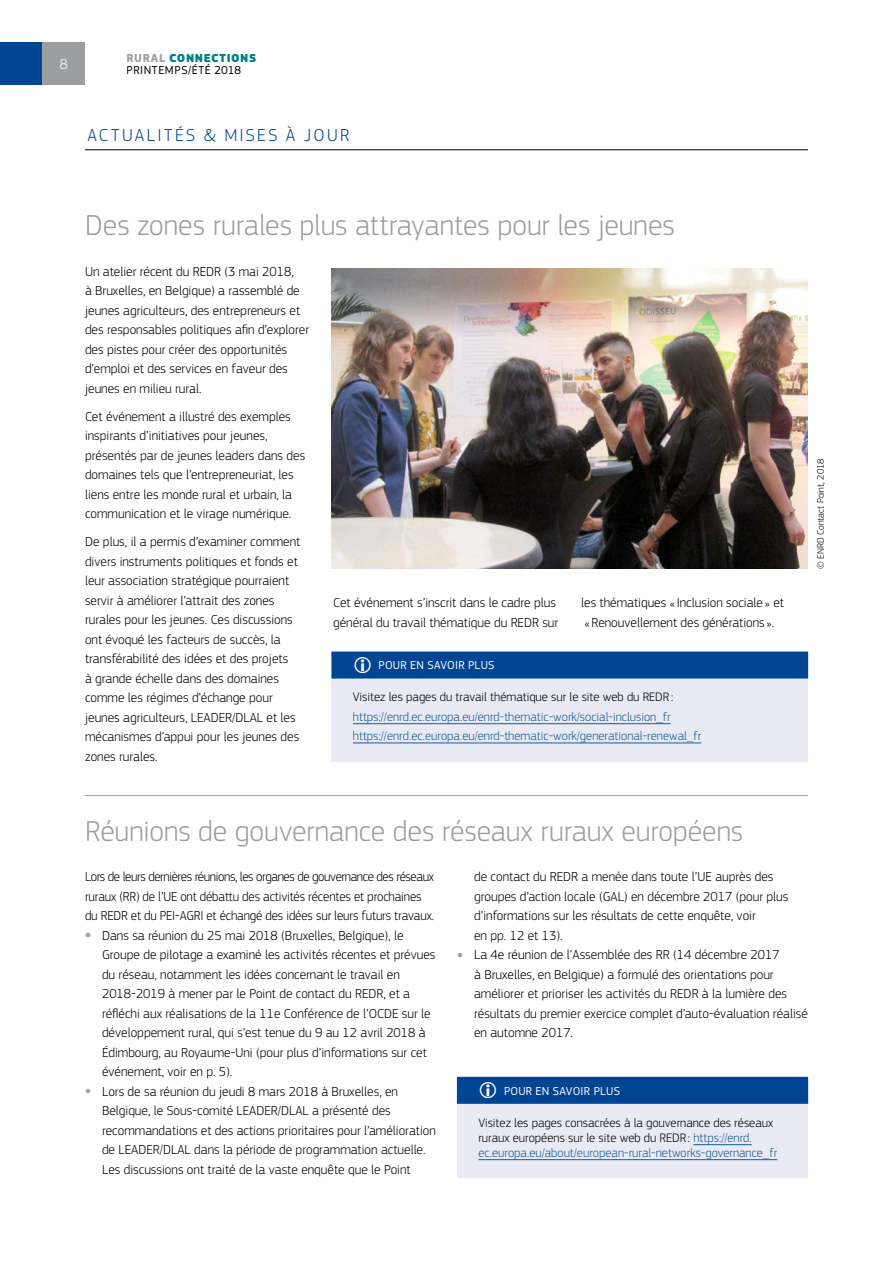
<style>
.page{position:relative;width:893px;height:1263px;background:#fff}
.page>*{position:absolute;margin:0;border:0;box-sizing:border-box;transform-origin:0 0}
.t1{font:300 30px "EC Square Sans Pro";letter-spacing:-.005em;color:#9c9e9f}
.t2{font:300 18px "EC Square Sans Pro";letter-spacing:.13em;color:#004494}
.t3{font:300 15px "EC Square Sans Pro";color:#fff}
.t4{font:300 13.5px/19.5px "EC Square Sans Pro";color:#000}
.t5{font:300 12.75px/15px "EC Square Sans Pro";color:#000}
.t6{font:300 12.75px/19.2px "EC Square Sans Pro";color:#165b9a}
.t7{font:12px "EC Square Sans Pro";letter-spacing:.02em;color:#fff}
.t8{font:12px/12px "EC Square Sans Pro";letter-spacing:.05em;color:#000}
.t9{font:300 9.75px "EC Square Sans Pro";color:#000}
.s1{font-weight:700;color:#9c9e9f}
.s2{font-weight:900;color:#008183}
.s3{font-size:22.5px;color:#fffffd}
.s4{font-weight:900;color:#9c9e9f}
.s5{color:#165b9a}
</style>
<div class="page">
<div style="left:0;top:43px;width:43px;height:42px;background:#004494"></div>
<hr style="left:85px;top:149px;width:723px;height:1px;background:#000">
<div style="left:332px;top:652px;width:476px;height:109px;background:#e9eaf4"></div>
<div style="left:331px;top:651px;width:477px;height:27px;background:#004494"></div>
<hr style="left:353px;top:723px;width:318px;height:1px;background:#165b9a">
<hr style="left:353px;top:743px;width:348px;height:1px;background:#165b9a">
<div style="left:457px;top:1077px;width:351px;height:101px;background:#e9eaf4"></div>
<div style="left:457px;top:1077px;width:351px;height:27px;background:#004494"></div>
<hr style="left:693px;top:1144px;width:59px;height:1px;background:#165b9a">
<hr style="left:478px;top:1159px;width:299px;height:1px;background:#165b9a">
<hr style="left:85px;top:795px;width:723px;height:1px;background:#9c9e9f">
<img style="left:332px;top:269px;width:476px;height:300px">
<div style="left:43px;top:43px;width:42px;height:42px;background:#9c9e9f"></div>
<p class="t3" style="left:60px;top:56px;width:10px">8</p>
<p class="t8" style="left:127px;top:52px;width:131px"><span class="s1">RURAL</span> <span class="s2">CONNECTIONS<br></span>PRINTEMPS/ÉTÉ 2018</p>
<h2 class="t2" style="left:87px;top:125px;width:264px">ACTUALITÉS &amp; MISES À JOUR</h2>
<h1 class="t1" style="left:85px;top:208px;width:591px">Des zones rurales plus attrayantes pour les jeunes</h1>
<p class="t4" style="left:85px;top:262px;width:226px">Un atelier récent du REDR (3 mai 2018,<br>à Bruxelles, en Belgique) a rassemblé de jeunes agriculteurs, des entrepreneurs et des responsables politiques afin d’explorer des pistes pour créer des opportunités d’emploi et des services en faveur des jeunes en milieu rural.</p>
<p class="t4" style="left:85px;top:407px;width:222px">Cet événement a illustré des exemples inspirants d’initiatives pour jeunes, présentés par de jeunes leaders dans des domaines tels que l’entrepreneuriat, les liens entre les monde rural et urbain, la communication et le virage numérique.</p>
<p class="t4" style="left:85px;top:532px;width:217px">De plus, il a permis d’examiner comment divers instruments politiques et fonds et leur association stratégique pourraient servir à améliorer l’attrait des zones rurales pour les jeunes. Ces discussions ont évoqué les facteurs de succès, la transférabilité des idées et des projets<br>à grande échelle dans des domaines comme les régimes d’échange pour jeunes agriculteurs, LEADER/DLAL et les mécanismes d’appui pour les jeunes des zones rurales.</p>
<p class="t4" style="left:333px;top:593px;width:227px">Cet événement s’inscrit dans le cadre plus général du travail thématique du REDR sur</p>
<p class="t4" style="left:581px;top:593px;width:204px">les thématiques «Inclusion sociale » et «Renouvellement des générations ».</p>
<p class="t7" style="left:353px;top:658px;width:143px"><span class="s3">΂</span> POUR EN SAVOIR PLUS</p>
<p class="t5" style="left:353px;top:690px;width:322px">Visitez les pages du travail thématique sur le site web du REDR:</p>
<p class="t6" style="left:353px;top:707px;width:350px">https://enrd.ec.europa.eu/enrd-thematic-work/social-inclusion_fr https://enrd.ec.europa.eu/enrd-thematic-work/generational-renewal_fr</p>
<p class="t9" style="left:815px;top:569px;width:112px;rotate:-90deg">© ENRD Contact Point, 2018</p>
<h1 class="t1" style="left:85px;top:813px;width:660px">Réunions de gouvernance des réseaux ruraux européens</h1>
<p class="t4" style="left:85px;top:867px;width:351px">Lors de leurs dernières réunions, les organes de gouvernance des réseaux ruraux (RR) de l’UE ont débattu des activités récentes et prochaines du REDR et du PEI-AGRI et échangé des idées sur leurs futurs travaux.</p>
<p class="t4" style="left:102px;top:926px;width:335px;text-indent:-17px"><span class="s4">•</span> Dans sa réunion du 25 mai 2018 (Bruxelles, Belgique), le Groupe de pilotage a examiné les activités récentes et prévues du réseau, notamment les idées concernant le travail en 2018-2019 à mener par le Point de contact du REDR, et a réfléchi aux réalisations de la 11e Conférence de l’OCDE sur le développement rural, qui s’est tenue du 9 au 12 avril 2018 à Édimbourg, au Royaume-Uni (pour plus d’informations sur cet événement, voir en p. 5).</p>
<p class="t4" style="left:102px;top:1082px;width:335px;text-indent:-17px"><span class="s4">•</span> Lors de sa réunion du jeudi 8 mars 2018 à Bruxelles, en Belgique, le Sous-comité LEADER/DLAL a présenté des recommandations et des actions prioritaires pour l’amélioration de LEADER/DLAL dans la période de programmation actuelle.<br>Les discussions ont traité de la vaste enquête que le Point</p>
<p class="t4" style="left:474px;top:867px;width:316px">de contact du REDR a menée dans toute l’UE auprès des groupes d’action locale (GAL) en décembre 2017 (pour plus d’informations sur les résultats de cette enquête, voir<br>en pp. 12 et 13).</p>
<p class="t4" style="left:474px;top:945px;width:335px;text-indent:-17px"><span class="s4">•</span> La 4e réunion de l’Assemblée des RR (14 décembre 2017<br>à Bruxelles, en Belgique) a formulé des orientations pour améliorer et prioriser les activités du REDR à la lumière des résultats du premier exercice complet d’auto-évaluation réalisé en automne 2017.</p>
<p class="t7" style="left:478px;top:1084px;width:143px"><span class="s3">΂</span> POUR EN SAVOIR PLUS</p>
<p class="t5" style="left:478px;top:1115px;width:300px">Visitez les pages consacrées à la gouvernance des réseaux ruraux européens sur le site web du REDR: <span class="s5">https://enrd. ec.europa.eu/about/european-rural-networks-governance_fr</span></p>
</div>
